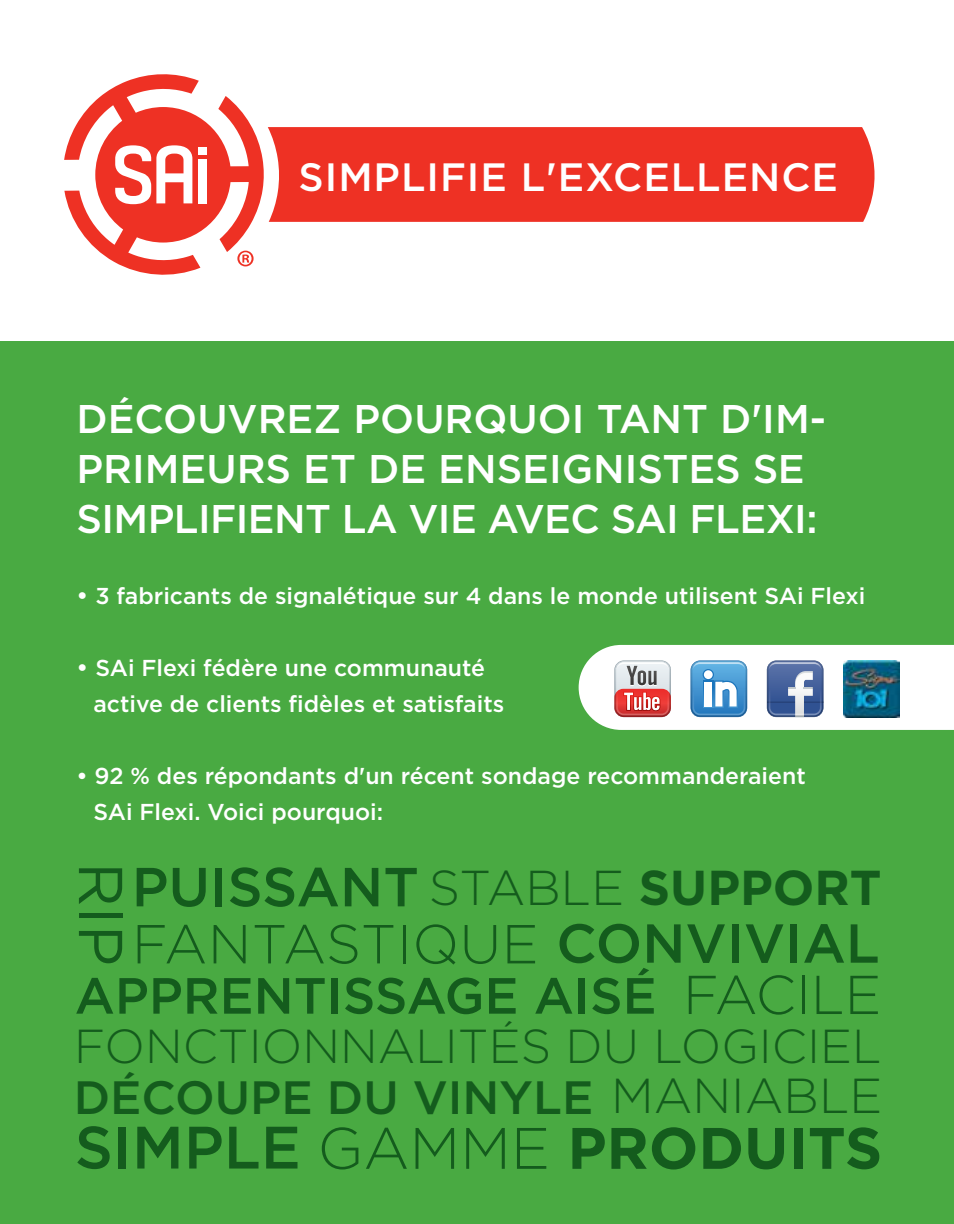
<style>
.page{position:relative;width:954px;height:1224px;background:#fff}
.page>*{position:absolute;margin:0;border:0;box-sizing:border-box;transform-origin:0 0}
.t1{font:61.8px "Gotham";color:#145c1d}
.t2{font:700 58.4px "Gotham";color:#145c1d}
.t3{font:500 55px "Gotham";color:#145c1d}
.t4{font:300 54.8px "Gotham";letter-spacing:.01em;color:#145c1d}
.t5{font:300 54.6px "Gotham";color:#145c1d}
.t6{font:500 50.8px "Gotham";color:#145c1d}
.t7{font:700 49px "Gotham";color:#145c1d}
.t8{font:300 47.6px "Gotham";color:#145c1d}
.t9{font:500 46.8px "Gotham";color:#145c1d}
.t10{font:500 40px/50.2px "Gotham";color:#fff}
.t11{font:500 39.4px "Gotham";letter-spacing:.025em;color:#fff}
.t12{font:500 23px/36px "Gotham";color:#fff}
.s1{font-size:24px}
.s2{font-weight:300}
.s3{font-weight:500}
.s4{font-weight:300;font-size:49px}
.s5{font-weight:500;font-size:59.8px}
</style>
<div class="page">
<div style="left:0;top:341px;width:953px;height:883px;background:#49aa42"></div>
<div style="left:268px;top:127px;width:606px;height:95px;background:#ee3124"></div>
<svg style="left:64px;top:74px;width:200px;height:201px"></svg>
<svg style="left:578px;top:645px;width:375px;height:85px"></svg>
<h3 class="t11" style="left:298px;top:151px;width:541px">SIMPLIFIE L'EXCELLENCE</h3>
<h3 class="t10" style="left:76px;top:393px;width:750px">DÉCOUVREZ POURQUOI TANT D'IM-<br>PRIMEURS ET DE ENSEIGNISTES SE<br>SIMPLIFIENT LA VIE AVEC SAI FLEXI:</h3>
<p class="t12" style="left:76px;top:578px;width:790px"><span class="s1">•</span> 3 fabricants de signalétique sur 4 dans le monde utilisent SAi Flexi</p>
<p class="t12" style="left:93px;top:650px;width:412px;text-indent:-17px"><span class="s1">•</span> SAi Flexi fédère une communauté active de clients fidèles et satisfaits</p>
<p class="t12" style="left:93px;top:758px;width:713px;text-indent:-17px">• 92 % des répondants d'un récent sondage recommanderaient<br>SAi Flexi. Voici pourquoi:</p>
<h1 class="t1" style="left:140px;top:862px;width:105px;rotate:90deg">RIP</h1>
<h3 class="t3" style="left:132px;top:851px;width:288px">PUISSANT</h3>
<h3 class="t7" style="left:428px;top:855px;width:454px"><span class="s2">STABLE</span> SUPPORT</h3>
<h3 class="t4" style="left:132px;top:909px;width:749px">FANTASTIQUE <span class="s3">CONVIVIAL</span></h3>
<h3 class="t6" style="left:75px;top:962px;width:583px">APPRENTISSAGE AISÉ</h3>
<h3 class="t5" style="left:682px;top:960px;width:200px">FACILE</h3>
<h3 class="t8" style="left:74px;top:1016px;width:808px">FONCTIONNALITÉS DU LOGICIEL</h3>
<h3 class="t9" style="left:74px;top:1067px;width:809px">DÉCOUPE DU VINYLE <span class="s4">MANIABLE</span></h3>
<h2 class="t2" style="left:75px;top:1109px;width:808px"><span class="s5">SIMPLE</span> <span class="s2">GAMME</span> PRODUITS</h2>
</div>
